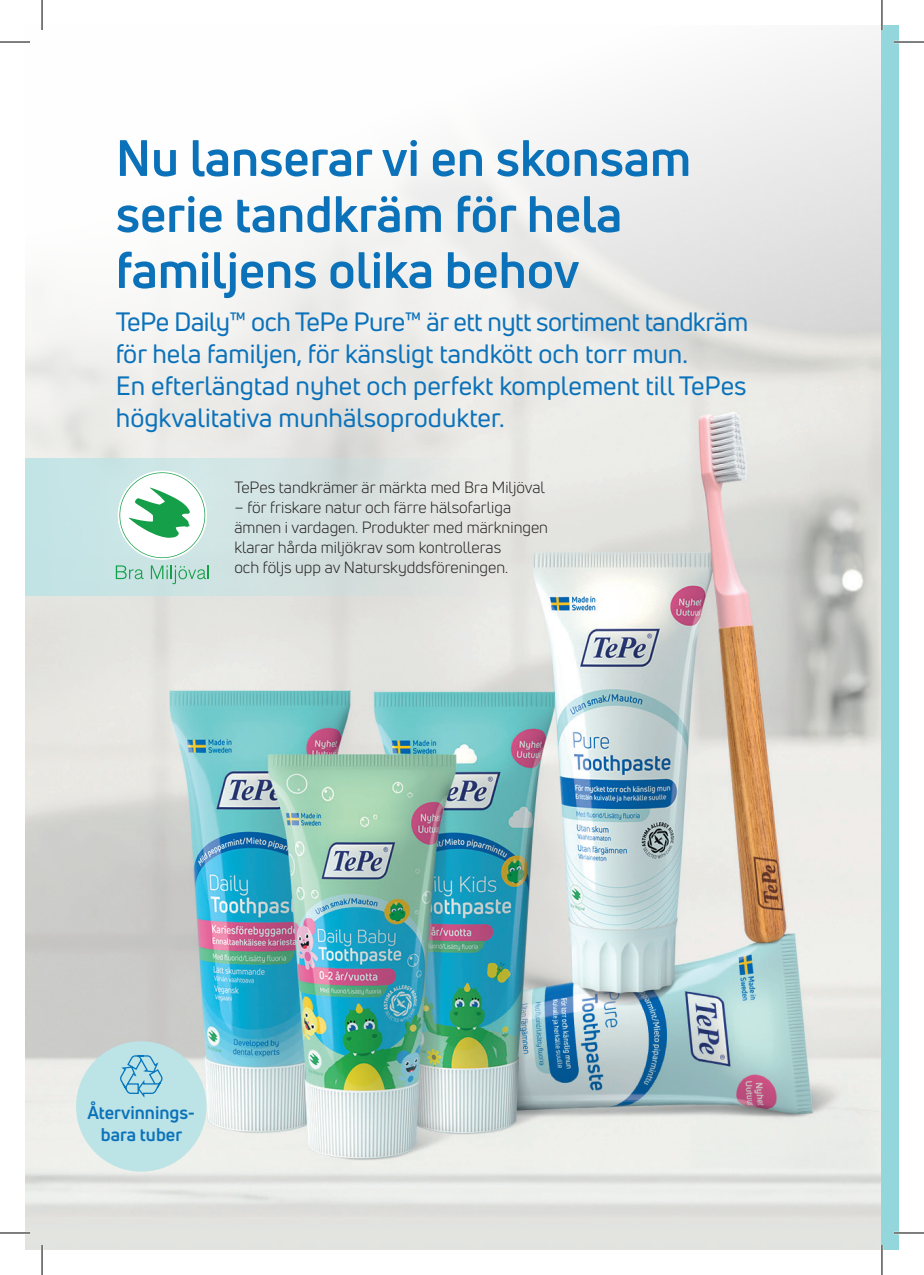
<style>
.page{position:relative;width:924px;height:1275px;background:#fff}
.page>*{position:absolute;margin:0;border:0;box-sizing:border-box;transform-origin:0 0}
.t1{font:700 50px/56px "Uni Neue";color:#0b72ba}
.t2{font:26px/32px "Uni Neue";color:#0b72ba}
.t3{font:700 18px/22px "Uni Neue";color:#0b72ba;text-align:center}
.t4{font:16px/20px "Uni Neue";color:#231f20}
.s1{font-weight:700}
</style>
<div class="page">
<img style="left:25px;top:31px;width:856px;height:1219px">
<div style="left:25px;top:458px;width:454px;height:138px;background:linear-gradient(to right,#c2e5e6,#e0e0de)"></div>
<div style="left:881px;top:25px;width:17px;height:1225px;background:#93d6dc"></div>
<div style="left:76px;top:1041px;width:130px;height:130px;background:#bce3e5;border-radius:50%"></div>
<svg style="left:120px;top:1055px;width:43px;height:43px"></svg>
<svg style="left:119px;top:472px;width:86px;height:86px"></svg>
<svg style="left:116px;top:565px;width:28px;height:14px"></svg>
<svg style="left:151px;top:565px;width:58px;height:19px"></svg>
<hr style="left:0;top:41px;width:30px;height:2px;background:#fff">
<hr style="left:893px;top:41px;width:30px;height:2px;background:#fff">
<hr style="left:0;top:1231px;width:30px;height:3px;background:#fff">
<hr style="left:893px;top:1231px;width:30px;height:3px;background:#fff">
<hr style="left:41px;top:1245px;width:2px;height:30px;background:#fff">
<hr style="left:880px;top:1245px;width:2px;height:30px;background:#fff">
<hr style="left:0;top:42px;width:30px;height:1px;background:#000">
<hr style="left:893px;top:42px;width:30px;height:1px;background:#000">
<hr style="left:0;top:1232px;width:30px;height:1px;background:#000">
<hr style="left:893px;top:1232px;width:30px;height:1px;background:#000">
<hr style="left:42px;top:0;width:1px;height:30px;background:#000">
<hr style="left:42px;top:1245px;width:1px;height:30px;background:#000">
<hr style="left:881px;top:0;width:1px;height:30px;background:#000">
<hr style="left:881px;top:1245px;width:1px;height:30px;background:#000">
<h1 class="t1" style="left:116px;top:129px;width:576px">Nu lanserar vi en skonsam serie tandkräm för hela familjens olika behov</h1>
<h2 class="t2" style="left:116px;top:306px;width:633px">TePe Daily<span class="s1">™</span> och TePe Pure<span class="s1">™</span> är ett nytt sortiment tandkräm för hela familjen, för känsligt tandkött och torr mun.<br>En efterlängtad nyhet och perfekt komplement till TePes högkvalitativa munhälsoprodukter.</h2>
<p class="t4" style="left:234px;top:477px;width:312px">TePes tandkrämer är märkta med Bra Miljöval</p>
<p class="t4" style="left:234px;top:497px;width:315px">– för friskare natur och färre hälsofarliga ämnen i vardagen. Produkter med märkningen klarar hårda miljökrav som kontrolleras<br>och följs upp av Naturskyddsföreningen.</p>
<p class="t3" style="left:87px;top:1101px;width:109px">Återvinnings&shy;bara tuber</p>
</div>
